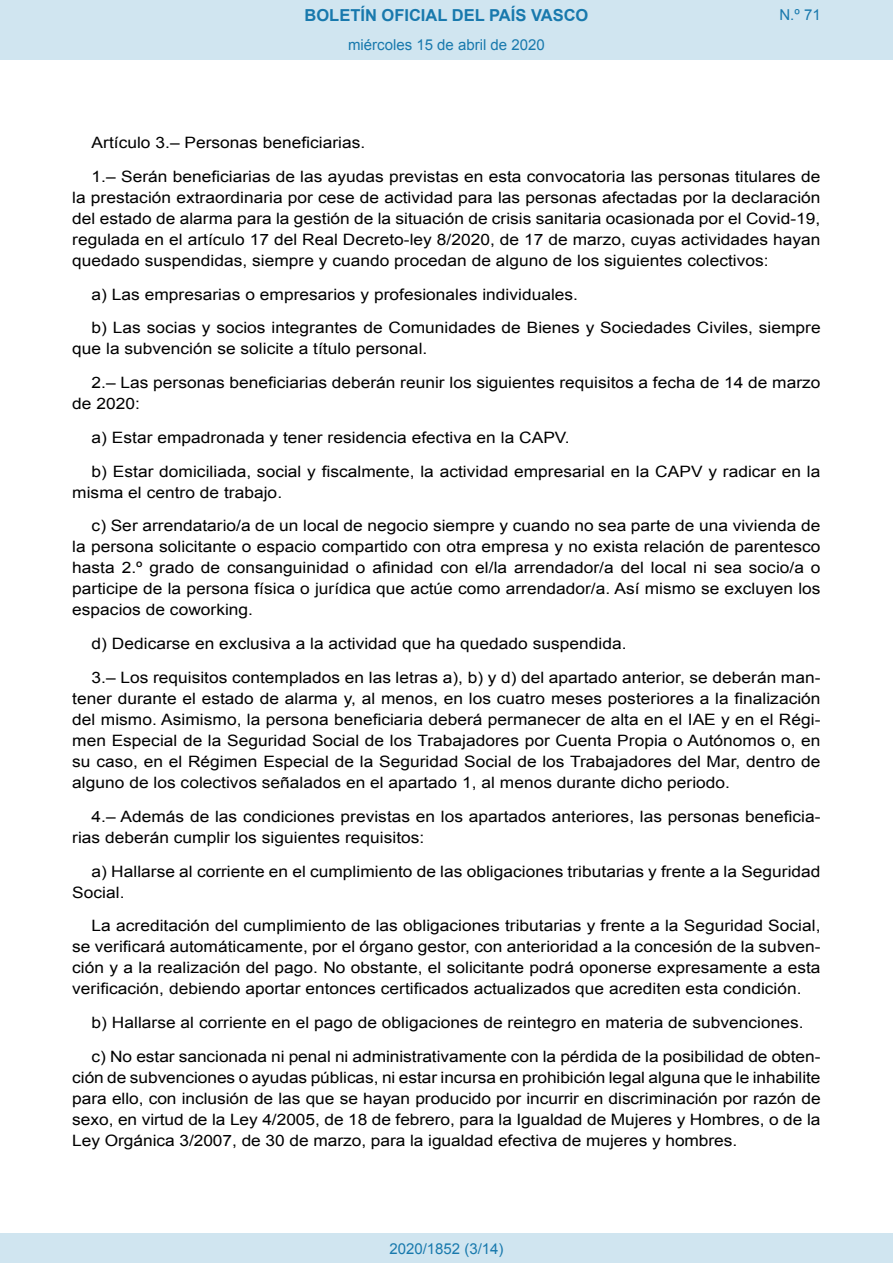
<style>
.page{position:relative;width:893px;height:1263px;background:#fff}
.page>*{position:absolute;margin:0;border:0;box-sizing:border-box;transform-origin:0 0}
.t1{font:700 16.5px "Arial";color:#1879ad}
.BOPVDetalle{font:15.6px/21px "Arial";color:#000;text-align:justify;scale:1.11 1}
.Paginacion_Centro{font:15px "Arial";color:#1879ad}
</style>
<div class="page">
<div style="left:0;top:0;width:893px;height:60px;background:#d0e5f0"></div>
<div style="left:0;top:1233px;width:893px;height:30px;background:#d0e5f0"></div>
<p class="t1" style="left:305px;top:4px;width:285px">BOLETÍN OFICIAL DEL PAÍS VASCO</p>
<p class="Paginacion_Centro" style="left:348px;top:35px;width:198px">miércoles 15 de abril de 2020</p>
<p class="Paginacion_Centro" style="left:779px;top:5px;width:43px">N.º 71</p>
<p class="BOPVDetalle" style="left:92px;top:132px;width:248px">Artículo 3.– Personas beneficiarias.</p>
<p class="BOPVDetalle" style="left:72px;top:166px;width:676px;text-indent:19px">1.– Serán beneficiarias de las ayudas previstas en esta convocatoria las personas titulares de la prestación extraordinaria por cese de actividad para las personas afectadas por la declaración del estado de alarma para la gestión de la situación de crisis sanitaria ocasionada por el Covid-19, regulada en el artículo 17 del Real Decreto-ley 8/2020, de 17 de marzo, cuyas actividades hayan quedado suspendidas, siempre y cuando procedan de alguno de los siguientes colectivos:</p>
<p class="BOPVDetalle" style="left:92px;top:284px;width:440px">a) Las empresarias o empresarios y profesionales individuales.</p>
<p class="BOPVDetalle" style="left:72px;top:318px;width:676px;text-indent:19px">b) Las socias y socios integrantes de Comunidades de Bienes y Sociedades Civiles, siempre que la subvención se solicite a título personal.</p>
<p class="BOPVDetalle" style="left:72px;top:372px;width:675px;text-indent:19px">2.– Las personas beneficiarias deberán reunir los siguientes requisitos a fecha de 14 de marzo de 2020:</p>
<p class="BOPVDetalle" style="left:92px;top:427px;width:432px">a) Estar empadronada y tener residencia efectiva en la CAPV.</p>
<p class="BOPVDetalle" style="left:72px;top:461px;width:675px;text-indent:19px">b) Estar domiciliada, social y fiscalmente, la actividad empresarial en la CAPV y radicar en la misma el centro de trabajo.</p>
<p class="BOPVDetalle" style="left:72px;top:516px;width:676px;text-indent:19px">c) Ser arrendatario/a de un local de negocio siempre y cuando no sea parte de una vivienda de la persona solicitante o espacio compartido con otra empresa y no exista relación de parentesco hasta 2.º grado de consanguinidad o afinidad con el/la arrendador/a del local ni sea socio/a o participe de la persona física o jurídica que actúe como arrendador/a. Así mismo se excluyen los espacios de coworking.</p>
<p class="BOPVDetalle" style="left:92px;top:633px;width:483px">d) Dedicarse en exclusiva a la actividad que ha quedado suspendida.</p>
<p class="BOPVDetalle" style="left:72px;top:667px;width:676px;text-indent:19px">3.– Los requisitos contemplados en las letras a), b) y d) del apartado anterior, se deberán man&shy;tener durante el estado de alarma y, al menos, en los cuatro meses posteriores a la finalización del mismo. Asimismo, la persona beneficiaria deberá permanecer de alta en el IAE y en el Régi&shy;men Especial de la Seguridad Social de los Trabajadores por Cuenta Propia o Autónomos o, en su caso, en el Régimen Especial de la Seguridad Social de los Trabajadores del Mar, dentro de alguno de los colectivos señalados en el apartado 1, al menos durante dicho periodo.</p>
<p class="BOPVDetalle" style="left:72px;top:806px;width:676px;text-indent:19px">4.– Además de las condiciones previstas en los apartados anteriores, las personas beneficia&shy;rias deberán cumplir los siguientes requisitos:</p>
<p class="BOPVDetalle" style="left:72px;top:861px;width:676px;text-indent:19px">a) Hallarse al corriente en el cumplimiento de las obligaciones tributarias y frente a la Seguridad<br>Social.</p>
<p class="BOPVDetalle" style="left:72px;top:915px;width:676px;text-indent:19px">La acreditación del cumplimiento de las obligaciones tributarias y frente a la Seguridad Social, se verificará automáticamente, por el órgano gestor, con anterioridad a la concesión de la subven&shy;ción y a la realización del pago. No obstante, el solicitante podrá oponerse expresamente a esta verificación, debiendo aportar entonces certificados actualizados que acrediten esta condición.</p>
<p class="BOPVDetalle" style="left:92px;top:1012px;width:643px">b) Hallarse al corriente en el pago de obligaciones de reintegro en materia de subvenciones.</p>
<p class="BOPVDetalle" style="left:72px;top:1046px;width:676px;text-indent:19px">c) No estar sancionada ni penal ni administrativamente con la pérdida de la posibilidad de obten&shy;ción de subvenciones o ayudas públicas, ni estar incursa en prohibición legal alguna que le inhabilite para ello, con inclusión de las que se hayan producido por incurrir en discriminación por razón de sexo, en virtud de la Ley 4/2005, de 18 de febrero, para la Igualdad de Mujeres y Hombres, o de la Ley Orgánica 3/2007, de 30 de marzo, para la igualdad efectiva de mujeres y hombres.</p>
<p class="Paginacion_Centro" style="left:389px;top:1238px;width:116px">2020/1852 (3/14)</p>
</div>
